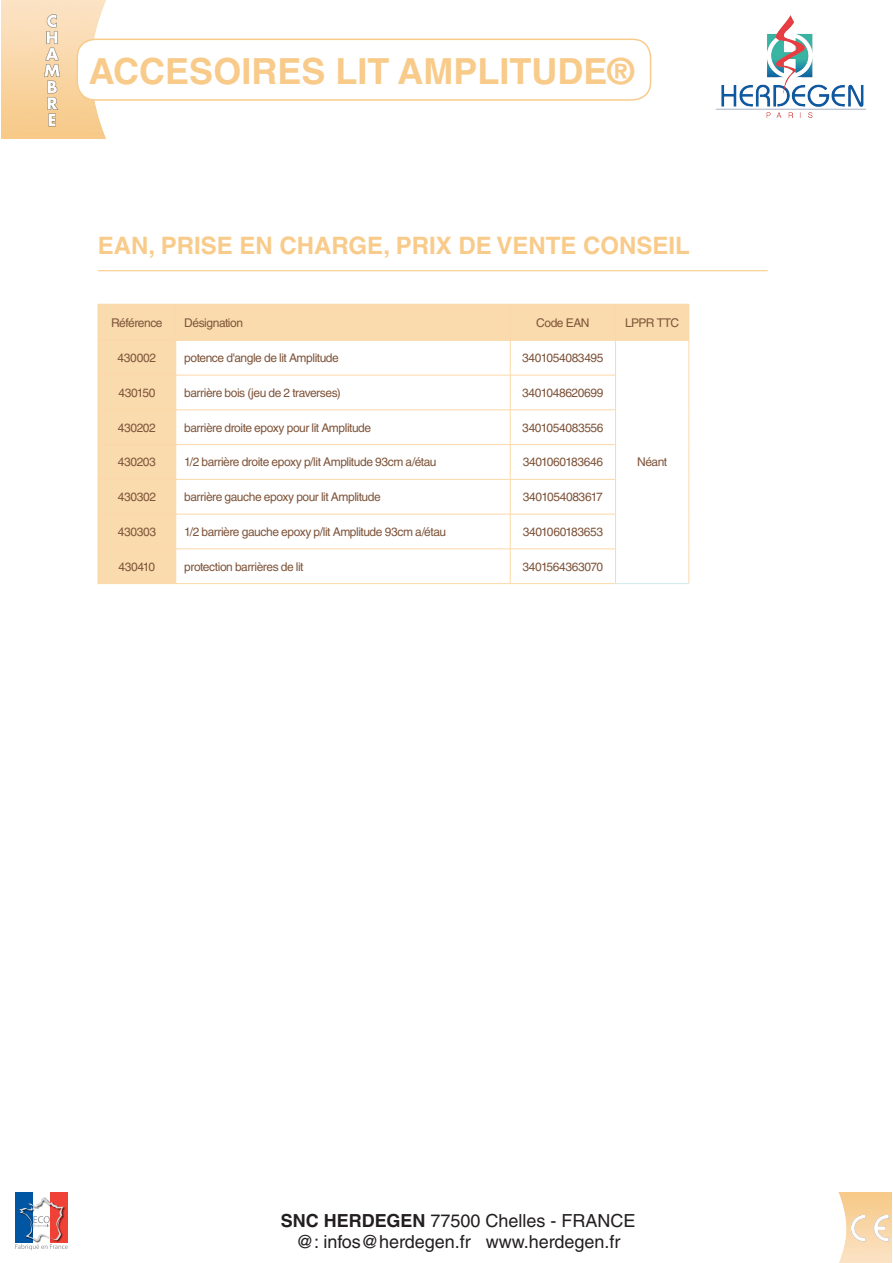
<style>
.page{position:relative;width:893px;height:1263px;background:#fff}
.page>*{position:absolute;margin:0;border:0;box-sizing:border-box;transform-origin:0 0}
.t1{font:700 36px "Helvetica LT Std";color:#f8cb8a}
.t2{font:700 24px "Helvetica LT Std";color:#f8cb8a}
.t3{font:18px/21.6px "Helvetica LT Std";color:#231f20;text-align:center}
.t4{font:12px "Helvetica LT Std";letter-spacing:-.035em;color:#7e543a}
.s1{font-weight:700}
</style>
<div class="page">
<img style="left:716px;top:15px;width:150px;height:103px">
<img style="left:1px;top:1px;width:107px;height:138px">
<img style="left:839px;top:1193px;width:53px;height:70px">
<div style="left:50px;top:1192px;width:18px;height:51px;background:#ef4135"></div>
<div style="left:15px;top:1192px;width:18px;height:51px;background:#0056a3"></div>
<svg style="left:15px;top:1197px;width:53px;height:53px"></svg>
<svg style="left:99px;top:305px;width:590px;height:278px"></svg>
<hr style="left:175px;top:304px;width:1px;height:36px;background:#fcd8a8">
<hr style="left:510px;top:304px;width:1px;height:36px;background:#fcd8a8">
<hr style="left:615px;top:304px;width:1px;height:36px;background:#fcd8a8">
<hr style="left:689px;top:304px;width:1px;height:36px;background:#fcd8a8">
<hr style="left:175px;top:340px;width:1px;height:35px;background:#fcd8a8">
<hr style="left:510px;top:340px;width:1px;height:35px;background:#fcd8a8">
<hr style="left:175px;top:375px;width:1px;height:35px;background:#fcd8a8">
<hr style="left:510px;top:375px;width:1px;height:35px;background:#fcd8a8">
<hr style="left:175px;top:410px;width:1px;height:34px;background:#fcd8a8">
<hr style="left:510px;top:410px;width:1px;height:34px;background:#fcd8a8">
<hr style="left:175px;top:445px;width:1px;height:34px;background:#fcd8a8">
<hr style="left:510px;top:445px;width:1px;height:34px;background:#fcd8a8">
<hr style="left:175px;top:479px;width:1px;height:35px;background:#fcd8a8">
<hr style="left:510px;top:479px;width:1px;height:35px;background:#fcd8a8">
<hr style="left:175px;top:514px;width:1px;height:35px;background:#fcd8a8">
<hr style="left:510px;top:514px;width:1px;height:35px;background:#fcd8a8">
<hr style="left:175px;top:549px;width:1px;height:34px;background:#fcd8a8">
<hr style="left:510px;top:549px;width:1px;height:34px;background:#fcd8a8">
<hr style="left:615px;top:340px;width:1px;height:35px;background:#fcd8a8">
<hr style="left:689px;top:340px;width:1px;height:35px;background:#fcd8a8">
<hr style="left:615px;top:375px;width:1px;height:35px;background:#fcd8a8">
<hr style="left:689px;top:375px;width:1px;height:35px;background:#fcd8a8">
<hr style="left:615px;top:410px;width:1px;height:34px;background:#fcd8a8">
<hr style="left:689px;top:410px;width:1px;height:35px;background:#fcd8a8">
<hr style="left:615px;top:445px;width:1px;height:34px;background:#fcd8a8">
<hr style="left:689px;top:445px;width:1px;height:34px;background:#fcd8a8">
<hr style="left:615px;top:479px;width:1px;height:35px;background:#fcd8a8">
<hr style="left:689px;top:479px;width:1px;height:35px;background:#fcd8a8">
<hr style="left:615px;top:514px;width:1px;height:35px;background:#fcd8a8">
<hr style="left:689px;top:514px;width:1px;height:35px;background:#fcd8a8">
<hr style="left:615px;top:549px;width:1px;height:34px;background:#fcd8a8">
<hr style="left:689px;top:549px;width:1px;height:34px;background:#fcd8a8">
<hr style="left:98px;top:304px;width:78px;height:1px;background:#fcd8a8">
<hr style="left:98px;top:304px;width:1px;height:36px;background:#fcd8a8">
<hr style="left:176px;top:304px;width:334px;height:1px;background:#fcd8a8">
<hr style="left:510px;top:304px;width:105px;height:1px;background:#fcd8a8">
<hr style="left:615px;top:304px;width:74px;height:1px;background:#fcd8a8">
<hr style="left:98px;top:340px;width:78px;height:1px;background:#fcd8a8">
<hr style="left:98px;top:340px;width:1px;height:35px;background:#fcd8a8">
<hr style="left:176px;top:340px;width:334px;height:1px;background:#fcd8a8">
<hr style="left:510px;top:340px;width:105px;height:1px;background:#fcd8a8">
<hr style="left:98px;top:375px;width:1px;height:35px;background:#fcd8a8">
<hr style="left:98px;top:410px;width:1px;height:34px;background:#fcd8a8">
<hr style="left:98px;top:445px;width:1px;height:34px;background:#fcd8a8">
<hr style="left:98px;top:479px;width:1px;height:35px;background:#fcd8a8">
<hr style="left:98px;top:514px;width:1px;height:35px;background:#fcd8a8">
<hr style="left:98px;top:549px;width:1px;height:34px;background:#fcd8a8">
<hr style="left:615px;top:340px;width:74px;height:1px;background:#fcd8a8">
<hr style="left:616px;top:583px;width:73px;height:1px;background:#cfebea">
<hr style="left:98px;top:375px;width:78px;height:1px;background:#fcd8a8">
<hr style="left:176px;top:375px;width:334px;height:1px;background:#fcd8a8">
<hr style="left:510px;top:375px;width:106px;height:1px;background:#fcd8a8">
<hr style="left:98px;top:410px;width:78px;height:1px;background:#fcd8a8">
<hr style="left:176px;top:410px;width:334px;height:1px;background:#fcd8a8">
<hr style="left:510px;top:410px;width:106px;height:1px;background:#fcd8a8">
<hr style="left:98px;top:444px;width:78px;height:1px;background:#fcd8a8">
<hr style="left:176px;top:444px;width:334px;height:1px;background:#fcd8a8">
<hr style="left:510px;top:444px;width:106px;height:1px;background:#fcd8a8">
<hr style="left:98px;top:479px;width:78px;height:1px;background:#fcd8a8">
<hr style="left:176px;top:479px;width:334px;height:1px;background:#fcd8a8">
<hr style="left:510px;top:479px;width:106px;height:1px;background:#fcd8a8">
<hr style="left:98px;top:514px;width:78px;height:1px;background:#fcd8a8">
<hr style="left:176px;top:514px;width:334px;height:1px;background:#fcd8a8">
<hr style="left:510px;top:514px;width:106px;height:1px;background:#fcd8a8">
<hr style="left:98px;top:549px;width:78px;height:1px;background:#fcd8a8">
<hr style="left:176px;top:549px;width:334px;height:1px;background:#fcd8a8">
<hr style="left:510px;top:549px;width:106px;height:1px;background:#fcd8a8">
<hr style="left:98px;top:583px;width:78px;height:1px;background:#fcd8a8">
<hr style="left:176px;top:583px;width:334px;height:1px;background:#fcd8a8">
<hr style="left:510px;top:583px;width:106px;height:1px;background:#fcd8a8">
<img style="left:851px;top:1215px;width:37px;height:27px">
<hr style="left:98px;top:270px;width:669px;height:1px;background:#f8cb8a">
<div style="left:77px;top:39px;width:574px;height:61px;background:#fff;border-radius:18px"></div>
<div style="left:77px;top:39px;width:574px;height:62px;border:2px solid #f8cb8a;border-radius:18px"></div>
<p class="t1" style="left:89px;top:49px;width:547px">ACCESOIRES LIT AMPLITUDE®</p>
<p class="t2" style="left:98px;top:231px;width:594px">EAN, PRISE EN CHARGE, PRIX DE VENTE CONSEIL</p>
<p class="t4" style="left:111px;top:315px;width:53px">Référence</p>
<p class="t4" style="left:184px;top:315px;width:60px">Désignation</p>
<p class="t4" style="left:536px;top:315px;width:55px">Code EAN</p>
<p class="t4" style="left:625px;top:315px;width:55px">LPPR TTC</p>
<p class="t4" style="left:118px;top:351px;width:40px">430002</p>
<p class="t4" style="left:184px;top:351px;width:156px">potence d'angle de lit Amplitude</p>
<p class="t4" style="left:522px;top:351px;width:83px">3401054083495</p>
<p class="t4" style="left:118px;top:386px;width:39px">430150</p>
<p class="t4" style="left:184px;top:386px;width:158px">barrière bois (jeu de 2 traverses)</p>
<p class="t4" style="left:522px;top:386px;width:83px">3401048620699</p>
<p class="t4" style="left:118px;top:420px;width:40px">430202</p>
<p class="t4" style="left:184px;top:420px;width:188px">barrière droite epoxy pour lit Amplitude</p>
<p class="t4" style="left:522px;top:420px;width:83px">3401054083556</p>
<p class="t4" style="left:118px;top:455px;width:40px">430203</p>
<p class="t4" style="left:184px;top:455px;width:254px">1/2 barrière droite epoxy p/lit Amplitude 93cm a/étau</p>
<p class="t4" style="left:523px;top:455px;width:82px">3401060183646</p>
<p class="t4" style="left:118px;top:490px;width:40px">430302</p>
<p class="t4" style="left:184px;top:490px;width:198px">barrière gauche epoxy pour lit Amplitude</p>
<p class="t4" style="left:523px;top:490px;width:81px">3401054083617</p>
<p class="t4" style="left:118px;top:525px;width:40px">430303</p>
<p class="t4" style="left:184px;top:525px;width:263px">1/2 barrière gauche epoxy p/lit Amplitude 93cm a/étau</p>
<p class="t4" style="left:523px;top:525px;width:82px">3401060183653</p>
<p class="t4" style="left:119px;top:559px;width:38px">430410</p>
<p class="t4" style="left:184px;top:559px;width:121px">protection barrières de lit</p>
<p class="t4" style="left:523px;top:559px;width:82px">3401564363070</p>
<p class="t4" style="left:637px;top:455px;width:32px">Néant</p>
<h3 class="t3" style="left:281px;top:1209px;width:356px"><span class="s1">SNC HERDEGEN</span> 77500 Chelles - FRANCE @: infos@herdegen.fr www.herdegen.fr</h3>
</div>
